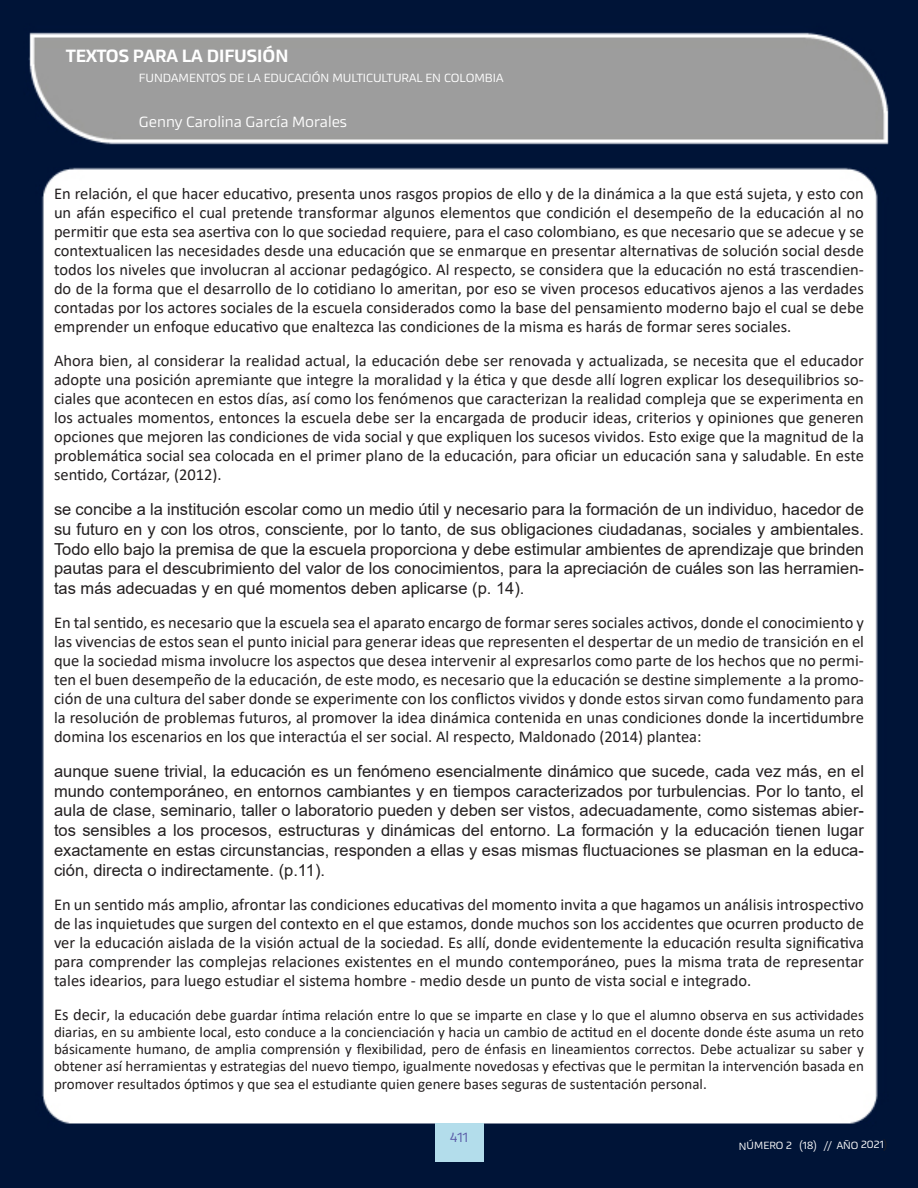
<style>
.page{position:relative;width:918px;height:1188px;background:#fff}
.page>*{position:absolute;margin:0;border:0;box-sizing:border-box;transform-origin:0 0}
.t1{font:500 18px "Akceler A";color:#fff}
.t2{font:16.5px/18.9px "Calibri";color:#231f20;text-align:justify}
.No_Spacing{font:16.5px/19.8px "Arial";color:#231f20;text-align:justify}
.t3{font:15px/17.2px "Calibri";color:#231f20;text-align:justify}
.t4{font:15px "Akceler A";color:#fff}
.t5{font:13.5px "Akceler A";color:#5c5ea9}
.t6{font:12px "Akceler A";color:#fff}
.t7{font:10.5px "Akceler A";color:#fff}
.s1{font-size:16.5px}
.s2{color:#231f20}
</style>
<div class="page">
<img style="left:0;top:0;width:918px;height:1188px">
<div style="left:435px;top:1123px;width:48px;height:39px;background:#b3ddeb"></div>
<p class="t1" style="left:66px;top:42px;width:224px">TEXTOS PARA LA DIFUSIÓN</p>
<p class="t6" style="left:139px;top:69px;width:366px">FUNDAMENTOS DE LA EDUCACIÓN MULTICULTURAL EN COLOMBIA</p>
<p class="t4" style="left:139px;top:110px;width:210px">Genny Carolina García Morales</p>
<p class="t2" style="left:54px;top:184px;width:812px">En relación, el que hacer educativo, presenta unos rasgos propios de ello y de la dinámica a la que está sujeta, y esto con un afán especifico el cual pretende transformar algunos elementos que condición el desempeño de la educación al no permitir que esta sea asertiva con lo que sociedad requiere, para el caso colombiano, es que necesario que se adecue y se contextualicen las necesidades desde una educación que se enmarque en presentar alternativas de solución social desde todos los niveles que involucran al accionar pedagógico. Al respecto, se considera que la educación no está trascendien&shy;do de la forma que el desarrollo de lo cotidiano lo ameritan, por eso se viven procesos educativos ajenos a las verdades contadas por los actores sociales de la escuela considerados como la base del pensamiento moderno bajo el cual se debe emprender un enfoque educativo que enaltezca las condiciones de la misma es harás de formar seres sociales.</p>
<p class="t2" style="left:54px;top:351px;width:812px">Ahora bien, al considerar la realidad actual, la educación debe ser renovada y actualizada, se necesita que el educador adopte una posición apremiante que integre la moralidad y la ética y que desde allí logren explicar los desequilibrios so&shy;ciales que acontecen en estos días, así como los fenómenos que caracterizan la realidad compleja que se experimenta en los actuales momentos, entonces la escuela debe ser la encargada de producir ideas, criterios y opiniones que generen opciones que mejoren las condiciones de vida social y que expliquen los sucesos vividos. Esto exige que la magnitud de la problemática social sea colocada en el primer plano de la educación, para oficiar un educación sana y saludable. En este sentido, Cortázar, (2012).</p>
<p class="No_Spacing" style="left:54px;top:499px;width:812px">se concibe a la institución escolar como un medio útil y necesario para la formación de un individuo, hacedor de su futuro en y con los otros, consciente, por lo tanto, de sus obligaciones ciudadanas, sociales y ambientales.<br>Todo ello bajo la premisa de que la escuela proporciona y debe estimular ambientes de aprendizaje que brinden pautas para el descubrimiento del valor de los conocimientos, para la apreciación de cuáles son las herramien&shy;tas más adecuadas y en qué momentos deben aplicarse (p. 14).</p>
<p class="t2" style="left:54px;top:613px;width:812px">En tal sentido, es necesario que la escuela sea el aparato encargo de formar seres sociales activos, donde el conocimiento y las vivencias de estos sean el punto inicial para generar ideas que representen el despertar de un medio de transición en el que la sociedad misma involucre los aspectos que desea intervenir al expresarlos como parte de los hechos que no permi&shy;ten el buen desempeño de la educación, de este modo, es necesario que la educación se destine simplemente a la promo&shy;ción de una cultura del saber donde se experimente con los conflictos vividos y donde estos sirvan como fundamento para la resolución de problemas futuros, al promover la idea dinámica contenida en unas condiciones donde la incertidumbre domina los escenarios en los que interactúa el ser social. Al respecto, Maldonado (2014) plantea:</p>
<p class="No_Spacing" style="left:54px;top:761px;width:812px">aunque suene trivial, la educación es un fenómeno esencialmente dinámico que sucede, cada vez más, en el mundo contemporáneo, en entornos cambiantes y en tiempos caracterizados por turbulencias. Por lo tanto, el aula de clase, seminario, taller o laboratorio pueden y deben ser vistos, adecuadamente, como sistemas abier&shy;tos sensibles a los procesos, estructuras y dinámicas del entorno. La formación y la educación tienen lugar exactamente en estas circunstancias, responden a ellas y esas mismas fluctuaciones se plasman en la educa&shy;ción, directa o indirectamente. (p.11).</p>
<p class="t2" style="left:54px;top:894px;width:812px">En un sentido más amplio, afrontar las condiciones educativas del momento invita a que hagamos un análisis introspectivo de las inquietudes que surgen del contexto en el que estamos, donde muchos son los accidentes que ocurren producto de ver la educación aislada de la visión actual de la sociedad. Es allí, donde evidentemente la educación resulta significativa para comprender las complejas relaciones existentes en el mundo contemporáneo, pues la misma trata de representar tales idearios, para luego estudiar el sistema hombre - medio desde un punto de vista social e integrado.</p>
<p class="t3" style="left:54px;top:1006px;width:812px"><span class="s1">Es decir</span>, la educación debe guardar íntima relación entre lo que se imparte en clase y lo que el alumno observa en sus actividades diarias, en su ambiente local, esto conduce a la concienciación y hacia un cambio de actitud en el docente donde éste asuma un reto básicamente humano, de amplia comprensión y flexibilidad, pero de énfasis en lineamientos correctos. Debe actualizar su saber y obtener así herramientas y estrategias del nuevo tiempo, igualmente novedosas y efectivas que le permitan la intervención basada en promover resultados óptimos y que sea el estudiante quien genere bases seguras de sustentación personal.</p>
<p class="t5" style="left:450px;top:1127px;width:20px">411</p>
<p class="t7" style="left:739px;top:1139px;width:150px;rotate:-1deg">NÚMERO 2 (18) // AÑO 2021<span class="s2">)</span></p>
</div>
